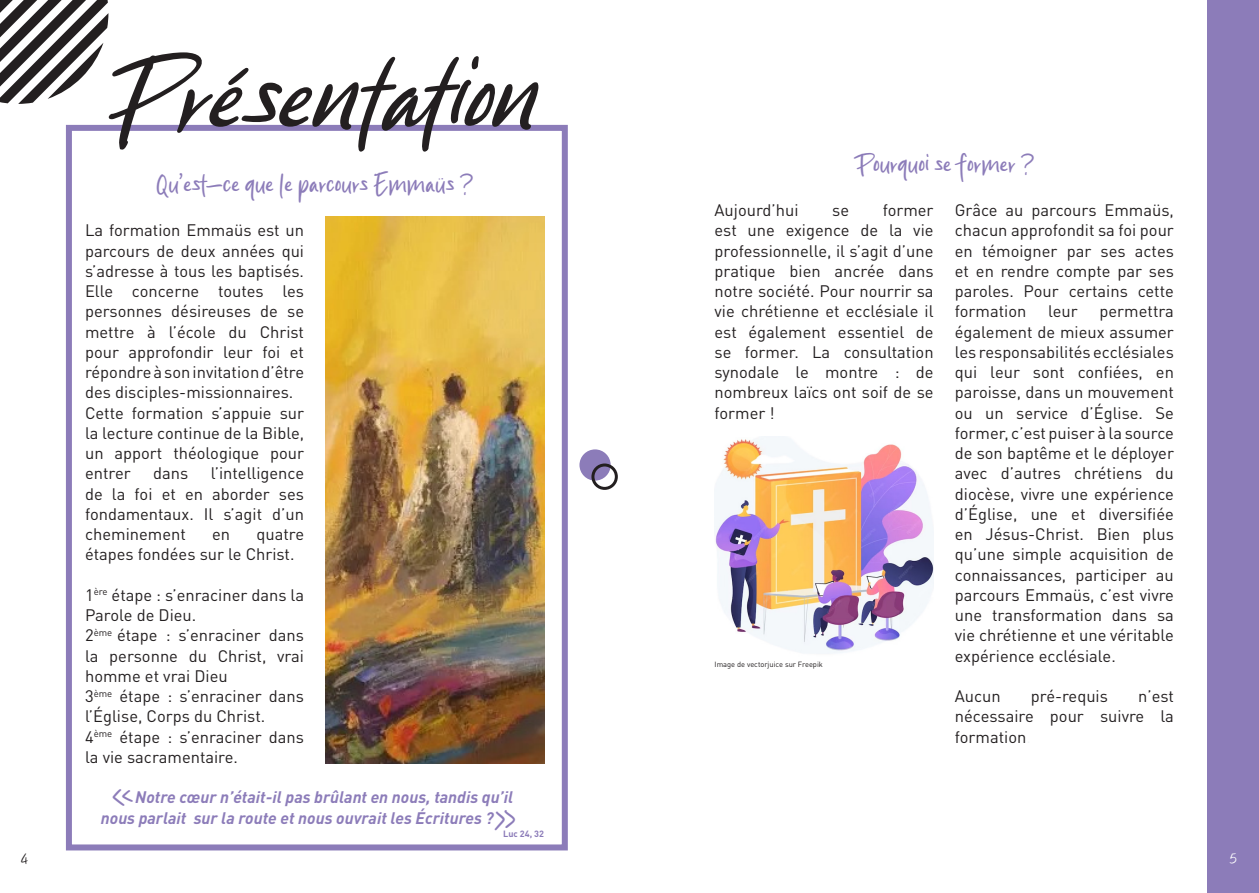
<style>
.page{position:relative;width:1259px;height:893px;background:#fff}
.page>*{position:absolute;margin:0;border:0;box-sizing:border-box;transform-origin:0 0}
.t1{font:italic 135px "Braham Royal";color:#231f20}
.t2{font:49.5px "Braham Royal";color:#8c7cb9}
.Corps_de_texte{font:33px "Braham Royal";color:#8c7cb9}
.Corps_de_texte-2{font:16.5px/20.2px "DIN Pro";color:#231f20;text-align:justify}
.Corps_de_texte-3{font:italic 700 16.5px/20.2px "DIN Pro";color:#8c7cb9}
.t3{font:15px "Braham Royal";color:#231f20}
.t4{font:15px "Braham Royal";color:#fff}
.Corps_de_texte-4{font:700 9px "DIN Pro";color:#8c7cb9}
.t5{font:7.5px "DIN Pro";color:#231f20}
.s1{color:#f3f6f7}
</style>
<div class="page">
<div style="left:1208px;top:0;width:51px;height:893px;background:#8c7cb9"></div>
<img style="left:325px;top:216px;width:219px;height:547px">
<div style="left:66px;top:125px;width:502px;height:725px;border:6px solid #8c7cb9"></div>
<img style="left:714px;top:436px;width:219px;height:218px">
<svg style="left:0;top:0;width:108px;height:104px"></svg>
<div style="left:579px;top:449px;width:31px;height:32px;background:#8c7cb9;border-radius:50%"></div>
<div style="left:591px;top:463px;width:27px;height:27px;border:3px solid #231f20;border-radius:50%"></div>
<p class="t3" style="left:21px;top:849px;width:9px">4</p>
<p class="t1" style="left:85px;top:16px;width:501px">Présentation</p>
<p class="Corps_de_texte" style="left:156px;top:164px;width:319px">Qu’est-ce que le parcours Emmaüs ?</p>
<p class="Corps_de_texte-2" style="left:85px;top:219px;width:220px">La formation Emmaüs est un parcours de deux années qui s’adresse à tous les baptisés.<br>Elle concerne toutes les personnes désireuses de se mettre à l’école du Christ pour approfondir leur foi et répondre à son invitation d’être des disciples-missionnaires.</p>
<p class="Corps_de_texte-2" style="left:85px;top:401px;width:220px">Cette formation s’appuie sur la lecture continue de la Bible, un apport théologique pour entrer</p>
<p class="Corps_de_texte-2" style="left:85px;top:462px;width:220px;text-indent:126px">l’intelligence de la foi et en aborder ses fondamentaux. Il s’agit d’un cheminement</p>
<p class="Corps_de_texte-2" style="left:153px;top:462px;width:37px">dans</p>
<p class="Corps_de_texte-2" style="left:85px;top:522px;width:220px;text-indent:171px">quatre étapes fondées sur le Christ.</p>
<p class="Corps_de_texte-2" style="left:85px;top:583px;width:220px">1<sup>ère</sup> étape : s’enraciner dans la<br>Parole de Dieu.</p>
<p class="Corps_de_texte-2" style="left:85px;top:624px;width:220px">2<sup>ème</sup> étape : s’enraciner dans la personne du Christ, vrai homme et vrai Dieu</p>
<p class="Corps_de_texte-2" style="left:85px;top:684px;width:220px">3<sup>ème</sup> étape : s’enraciner dans l’Église, Corps du Christ.</p>
<p class="Corps_de_texte-2" style="left:85px;top:725px;width:220px">4<sup>ème</sup> étape : s’enraciner dans la vie sacramentaire.</p>
<p class="Corps_de_texte-2" style="left:212px;top:522px;width:20px">en</p>
<p class="t2" style="left:112px;top:762px;width:24px">«</p>
<p class="Corps_de_texte-3" style="left:101px;top:785px;width:414px;text-indent:34px">Notre cœur n’était-il pas brûlant en nous, tandis qu’il nous parlait sur la route et nous ouvrait les Écritures ?</p>
<p class="t2" style="left:493px;top:784px;width:24px">»</p>
<p class="Corps_de_texte-4" style="left:503px;top:826px;width:42px">Luc 24, 32</p>
<p class="Corps_de_texte" style="left:853px;top:143px;width:183px">Pourquoi se former ?</p>
<p class="Corps_de_texte-2" style="left:714px;top:198px;width:220px;text-indent:168px">former est une exigence de la vie professionnelle, il s’agit d’une pratique bien ancrée dans notre société. Pour nourrir sa vie chrétienne et ecclésiale il est également essentiel de se former. La consultation synodale le montre : de nombreux laïcs ont soif de se former !</p>
<p class="Corps_de_texte-2" style="left:955px;top:198px;width:221px">Grâce au parcours Emmaüs, chacun approfondit sa foi pour en témoigner par ses actes et en rendre compte par ses paroles. Pour certains cette formation</p>
<p class="Corps_de_texte-2" style="left:714px;top:198px;width:86px">Aujourd’hui</p>
<p class="Corps_de_texte-2" style="left:832px;top:198px;width:18px">se</p>
<p class="Corps_de_texte-2" style="left:1048px;top:300px;width:31px">leur</p>
<p class="Corps_de_texte-2" style="left:955px;top:300px;width:221px;text-indent:145px">permettra également de mieux assumer les responsabilités ecclésiales qui leur sont confiées, en paroisse, dans un mouvement ou un service d’Église. Se former, c’est puiser à la source de son baptême et le déployer avec d’autres chrétiens du diocèse, vivre une expérience d’Église, une et diversifiée en Jésus-Christ. Bien plus qu’une simple acquisition de connaissances, participer au parcours Emmaüs, c’est vivre une transformation dans sa vie chrétienne et une véritable expérience ecclésiale.</p>
<p class="Corps_de_texte-2" style="left:955px;top:684px;width:47px">Aucun</p>
<p class="Corps_de_texte-2" style="left:1031px;top:684px;width:79px">pré-requis</p>
<p class="t5" style="left:714px;top:658px;width:110px">Image de vectorjuice sur Freepik</p>
<p class="Corps_de_texte-2" style="left:955px;top:684px;width:220px;text-indent:183px">n’est nécessaire pour suivre la formation<span class="s1">.</span></p>
<p class="t4" style="left:1229px;top:849px;width:9px">5</p>
</div>
